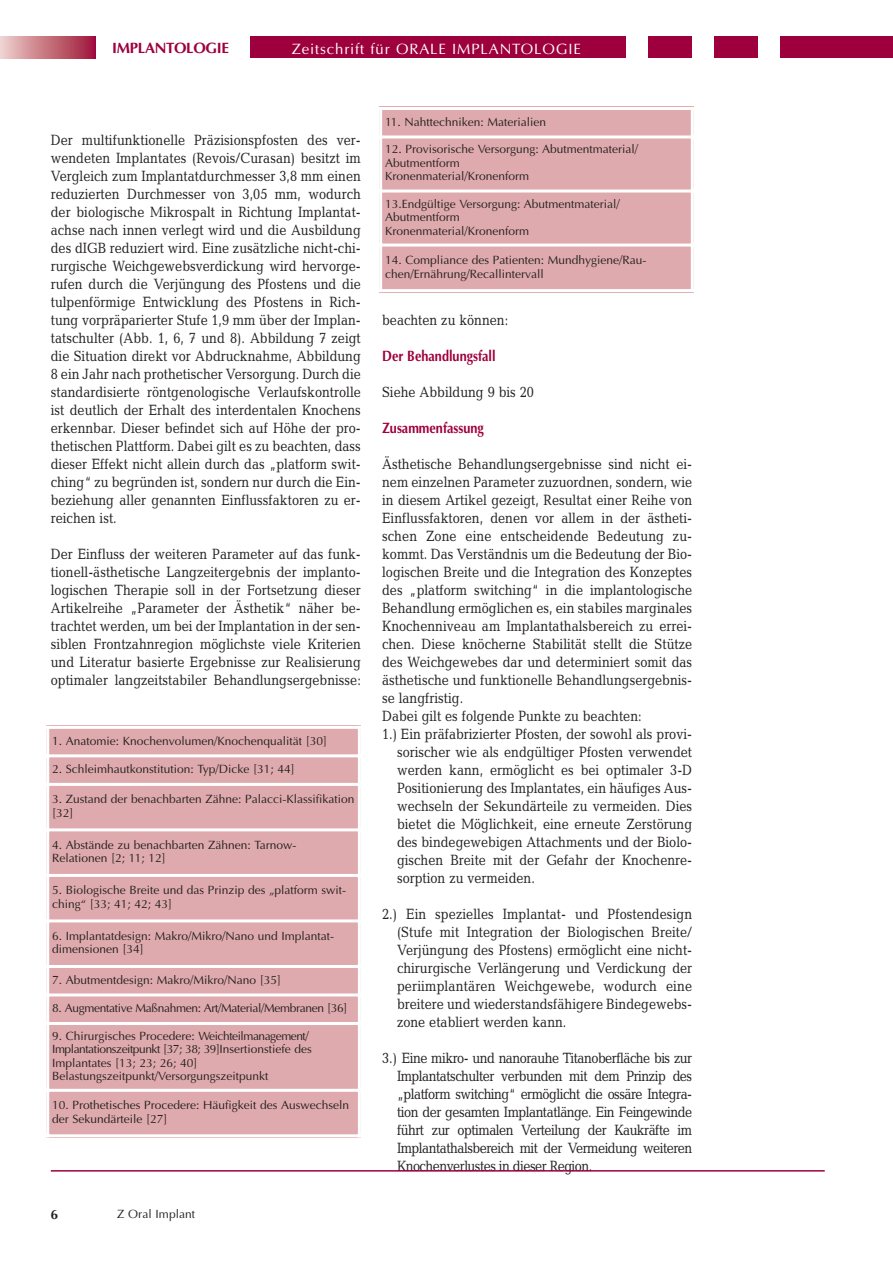
<style>
.page{position:relative;width:893px;height:1263px;background:#fff}
.page>*{position:absolute;margin:0;border:0;box-sizing:border-box;transform-origin:0 0}
.t1{font:15px/18px "Candida";color:#231f1f;text-align:justify;scale:.85 1}
.t2{font:700 15px "Optima";color:#9e003d;scale:.85 1}
.t3{font:15px "Optima";letter-spacing:.055em;color:#fff}
.t4{font:700 15px "Optima";letter-spacing:-.02em;color:#9e003d}
.t5{font:700 13.5px "Optima";color:#231f1f}
.t6{font:12px/13.5px "Optima";color:#231f1f}
.t7{font:12px "Optima";letter-spacing:-.03em;color:#231f1f}
</style>
<div class="page">
<div style="left:96px;top:37px;width:797px;height:21px;background:#9e003d"></div>
<div style="left:626px;top:27px;width:21px;height:46px;background:#fff"></div>
<div style="left:692px;top:24px;width:21px;height:47px;background:#fff"></div>
<div style="left:758px;top:26px;width:22px;height:46px;background:#fff"></div>
<svg style="left:0;top:37px;width:96px;height:21px;background:#c67280"></svg>
<div style="left:96px;top:25px;width:154px;height:43px;background:#fff"></div>
<hr style="left:51px;top:1170px;width:774px;height:1px;background:#9e003d">
<div style="left:46px;top:726px;width:315px;height:30px;background:#deaaad"></div>
<div style="left:46px;top:756px;width:315px;height:28px;background:#deaaad"></div>
<div style="left:46px;top:784px;width:315px;height:46px;background:#deaaad"></div>
<div style="left:46px;top:830px;width:315px;height:45px;background:#deaaad"></div>
<div style="left:46px;top:875px;width:315px;height:46px;background:#deaaad"></div>
<div style="left:46px;top:921px;width:315px;height:45px;background:#deaaad"></div>
<div style="left:46px;top:966px;width:315px;height:29px;background:#deaaad"></div>
<div style="left:46px;top:995px;width:315px;height:28px;background:#deaaad"></div>
<div style="left:46px;top:1023px;width:315px;height:67px;background:#deaaad"></div>
<div style="left:46px;top:1090px;width:315px;height:47px;background:#deaaad"></div>
<hr style="left:46px;top:726px;width:3px;height:411px;background:#fff">
<hr style="left:358px;top:726px;width:3px;height:411px;background:#fff">
<hr style="left:46px;top:726px;width:315px;height:3px;background:#fff">
<hr style="left:46px;top:754px;width:315px;height:3px;background:#fff">
<hr style="left:46px;top:783px;width:315px;height:3px;background:#fff">
<hr style="left:46px;top:828px;width:315px;height:3px;background:#fff">
<hr style="left:46px;top:874px;width:315px;height:3px;background:#fff">
<hr style="left:46px;top:919px;width:315px;height:3px;background:#fff">
<hr style="left:46px;top:965px;width:315px;height:3px;background:#fff">
<hr style="left:46px;top:993px;width:315px;height:3px;background:#fff">
<hr style="left:46px;top:1022px;width:315px;height:3px;background:#fff">
<hr style="left:46px;top:1089px;width:315px;height:3px;background:#fff">
<hr style="left:46px;top:1134px;width:315px;height:3px;background:#fff">
<div style="left:379px;top:107px;width:315px;height:30px;background:#deaaad"></div>
<div style="left:379px;top:137px;width:315px;height:54px;background:#deaaad"></div>
<div style="left:379px;top:191px;width:315px;height:54px;background:#deaaad"></div>
<div style="left:379px;top:245px;width:315px;height:47px;background:#deaaad"></div>
<hr style="left:379px;top:107px;width:3px;height:185px;background:#fff">
<hr style="left:691px;top:107px;width:3px;height:185px;background:#fff">
<hr style="left:379px;top:107px;width:315px;height:3px;background:#fff">
<hr style="left:379px;top:135px;width:315px;height:3px;background:#fff">
<hr style="left:379px;top:190px;width:315px;height:3px;background:#fff">
<hr style="left:379px;top:244px;width:315px;height:3px;background:#fff">
<hr style="left:379px;top:289px;width:315px;height:3px;background:#fff">
<p class="t4" style="left:112px;top:42px;width:118px">IMPLANTOLOGIE</p>
<p class="t3" style="left:292px;top:42px;width:291px">Zeitschrift für ORALE IMPLANTOLOGIE</p>
<p class="t1" style="left:51px;top:132px;width:366px">Der multifunktionelle Präzisionspfosten des ver&shy;wendeten Implantates (Revois/Curasan) besitzt im Vergleich zum Implantatdurchmesser 3,8 mm einen reduzierten Durchmesser von 3,05 mm, wodurch der biologische Mikrospalt in Richtung Implantat&shy;achse nach innen verlegt wird und die Ausbildung des dIGB reduziert wird. Eine zusätzliche nicht-chi&shy;rurgische Weichgewebsverdickung wird hervorge&shy;rufen durch die Verjüngung des Pfostens und die tulpenförmige Entwicklung des Pfostens in Rich&shy;tung vorpräparierter Stufe 1,9 mm über der Implan&shy;tatschulter (Abb. 1, 6, 7 und 8). Abbildung 7 zeigt die Situation direkt vor Abdrucknahme, Abbildung 8 ein Jahr nach prothetischer Versorgung. Durch die standardisierte röntgenologische Verlaufskontrolle ist deutlich der Erhalt des interdentalen Knochens erkennbar. Dieser befindet sich auf Höhe der pro&shy;thetischen Plattform. Dabei gilt es zu beachten, dass dieser Effekt nicht allein durch das „platform swit&shy;ching“ zu begründen ist, sondern nur durch die Ein&shy;beziehung aller genannten Einflussfaktoren zu er&shy;reichen ist.</p>
<p class="t1" style="left:51px;top:546px;width:366px">Der Einfluss der weiteren Parameter auf das funk&shy;tionell-ästhetische Langzeitergebnis der implanto&shy;logischen Therapie soll in der Fortsetzung dieser Artikelreihe „Parameter der Ästhetik“ näher be&shy;trachtet werden, um bei der Implantation in der sen&shy;siblen Frontzahnregion möglichste viele Kriterien und Literatur basierte Ergebnisse zur Realisierung optimaler langzeitstabiler Behandlungsergebnisse:</p>
<p class="t6" style="left:52px;top:735px;width:276px">1. Anatomie: Knochenvolumen/Knochenqualität [30]</p>
<p class="t6" style="left:52px;top:763px;width:244px">2. Schleimhautkonstitution: Typ/Dicke [31; 44]</p>
<p class="t6" style="left:52px;top:794px;width:304px">3. Zustand der benachbarten Zähne: Palacci-Klassifikation [32]</p>
<p class="t6" style="left:52px;top:839px;width:246px">4. Abstände zu benachbarten Zähnen: Tarnow-<br>Relationen [2; 11; 12]</p>
<p class="t6" style="left:52px;top:885px;width:296px">5. Biologische Breite und das Prinzip des „platform swit&shy;ching“ [33; 41; 42; 43]</p>
<p class="t6" style="left:52px;top:930px;width:284px">6. Implantatdesign: Makro/Mikro/Nano und Implantat&shy;dimensionen [34]</p>
<p class="t6" style="left:52px;top:974px;width:230px">7. Abutmentdesign: Makro/Mikro/Nano [35]</p>
<p class="t7" style="left:52px;top:1003px;width:297px">8. Augmentative Maßnahmen: Art/Material/Membranen [36]</p>
<p class="t6" style="left:52px;top:1030px;width:261px">9. Chirurgisches Procedere: Weichteilmanagement/ Implantationszeitpunkt [37; 38; 39]Insertionstiefe des Implantates [13; 23; 26; 40] Belastungszeitpunkt/Versorgungszeitpunkt</p>
<p class="t6" style="left:52px;top:1099px;width:298px">10. Prothetisches Procedere: Häufigkeit des Auswechseln der Sekundärteile [27]</p>
<p class="t5" style="left:51px;top:1208px;width:9px">6</p>
<p class="t6" style="left:117px;top:1209px;width:80px">Z Oral Implant</p>
<p class="t6" style="left:385px;top:116px;width:163px">11. Nahttechniken: Materialien</p>
<p class="t6" style="left:385px;top:144px;width:255px">12. Provisorische Versorgung: Abutmentmaterial/<br>Abutmentform<br>Kronenmaterial/Kronenform</p>
<p class="t6" style="left:385px;top:198px;width:236px">13.Endgültige Versorgung: Abutmentmaterial/<br>Abutmentform<br>Kronenmaterial/Kronenform</p>
<p class="t6" style="left:385px;top:254px;width:263px">14. Compliance des Patienten: Mundhygiene/Rau&shy;chen/Ernährung/Recallintervall</p>
<p class="t1" style="left:382px;top:312px;width:150px">beachten zu können:</p>
<p class="t2" style="left:382px;top:349px;width:135px">Der Behandlungsfall</p>
<p class="t1" style="left:382px;top:384px;width:180px">Siehe Abbildung 9 bis 20</p>
<p class="t2" style="left:382px;top:421px;width:121px">Zusammenfassung</p>
<p class="t1" style="left:382px;top:456px;width:366px">Ästhetische Behandlungsergebnisse sind nicht ei-</p>
<p class="t1" style="left:382px;top:474px;width:366px">nem einzelnen Parameter zuzuordnen, sondern, wie</p>
<p class="t1" style="left:382px;top:492px;width:366px">in diesem Artikel gezeigt, Resultat einer Reihe von</p>
<p class="t1" style="left:382px;top:510px;width:366px">Einflussfaktoren, denen vor allem in der ästheti-</p>
<p class="t1" style="left:382px;top:528px;width:366px">schen Zone eine entscheidende Bedeutung zu-</p>
<p class="t1" style="left:382px;top:546px;width:366px">kommt. Das Verständnis um die Bedeutung der Bio-</p>
<p class="t1" style="left:382px;top:564px;width:366px">logischen Breite und die Integration des Konzeptes</p>
<p class="t1" style="left:382px;top:582px;width:366px">des „platform switching“ in die implantologische</p>
<p class="t1" style="left:382px;top:600px;width:366px">Behandlung ermöglichen es, ein stabiles marginales</p>
<p class="t1" style="left:382px;top:618px;width:366px">Knochenniveau am Implantathalsbereich zu errei-</p>
<p class="t1" style="left:382px;top:636px;width:366px">chen. Diese knöcherne Stabilität stellt die Stütze</p>
<p class="t1" style="left:382px;top:654px;width:366px">des Weichgewebes dar und determiniert somit das</p>
<p class="t1" style="left:382px;top:672px;width:366px">ästhetische und funktionelle Behandlungsergebnis-</p>
<p class="t1" style="left:382px;top:690px;width:97px">se langfristig.</p>
<p class="t1" style="left:382px;top:708px;width:307px">Dabei gilt es folgende Punkte zu beachten:</p>
<p class="t1" style="left:382px;top:726px;width:366px">1.) Ein präfabrizierter Pfosten, der sowohl als provi-</p>
<p class="t1" style="left:397px;top:744px;width:349px">sorischer wie als endgültiger Pfosten verwendet</p>
<p class="t1" style="left:397px;top:762px;width:349px">werden kann, ermöglicht es bei optimaler 3-D</p>
<p class="t1" style="left:397px;top:780px;width:349px">Positionierung des Implantates, ein häufiges Aus-</p>
<p class="t1" style="left:397px;top:798px;width:349px">wechseln der Sekundärteile zu vermeiden. Dies</p>
<p class="t1" style="left:397px;top:816px;width:349px">bietet die Möglichkeit, eine erneute Zerstörung</p>
<p class="t1" style="left:397px;top:834px;width:349px">des bindegewebigen Attachments und der Biolo-</p>
<p class="t1" style="left:397px;top:852px;width:349px">gischen Breite mit der Gefahr der Knochenre-</p>
<p class="t1" style="left:397px;top:870px;width:164px">sorption zu vermeiden.</p>
<p class="t1" style="left:397px;top:906px;width:349px;text-indent:-15px">2.) Ein spezielles Implantat- und Pfostendesign (Stufe mit Integration der Biologischen Breite/ Verjüngung des Pfostens) ermöglicht eine nicht&shy;chirurgische Verlängerung und Verdickung der periimplantären Weichgewebe, wodurch eine breitere und wiederstandsfähigere Bindegewebs&shy;zone etabliert werden kann.</p>
<p class="t1" style="left:397px;top:1050px;width:349px;text-indent:-15px">3.) Eine mikro- und nanorauhe Titanoberfläche bis zur Implantatschulter verbunden mit dem Prinzip des „platform switching“ ermöglicht die ossäre Integra&shy;tion der gesamten Implantatlänge. Ein Feingewinde führt zur optimalen Verteilung der Kaukräfte im Implantathalsbereich mit der Vermeidung weiteren Knochenverlustes in dieser Region.</p>
</div>
